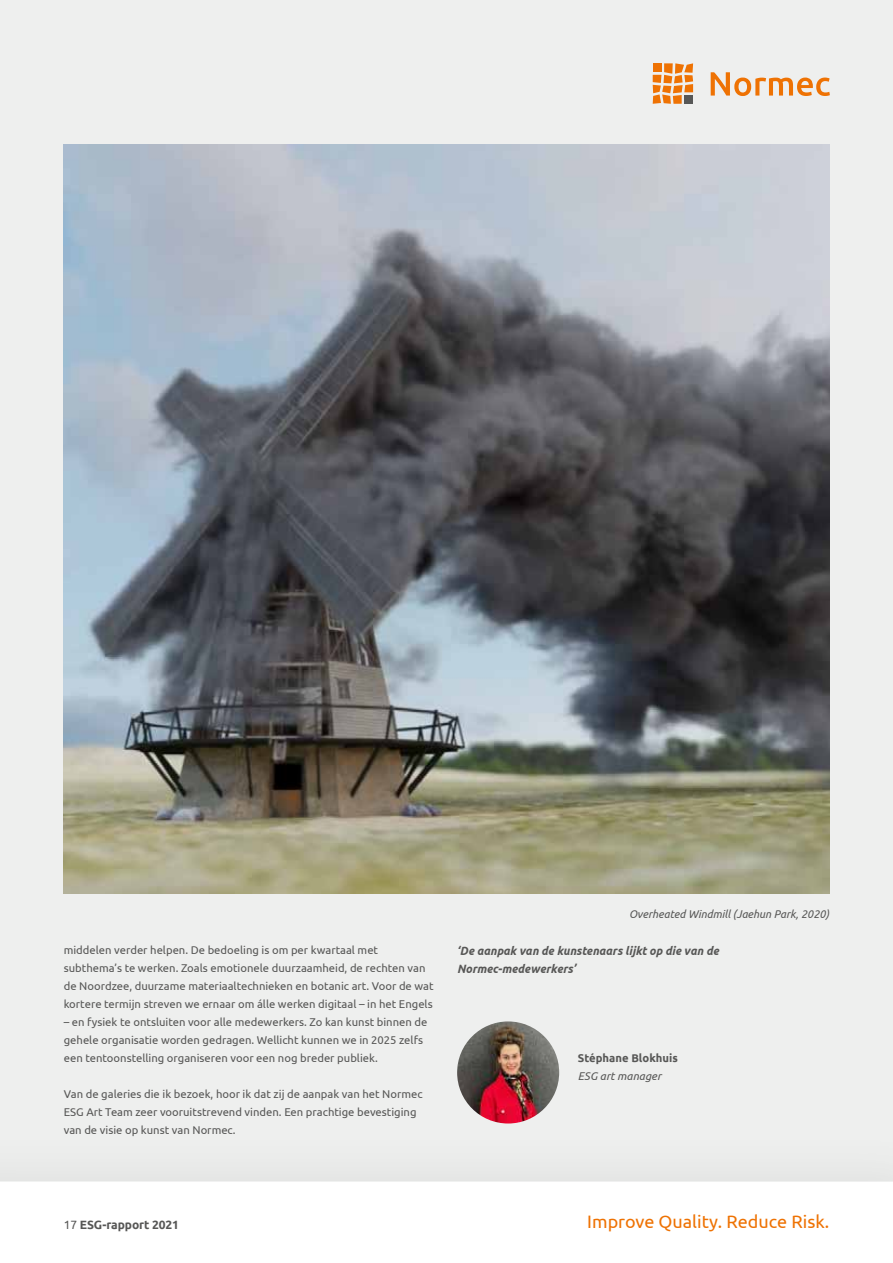
<style>
.page{position:relative;width:893px;height:1263px;background:#fff}
.page>*{position:absolute;margin:0;border:0;box-sizing:border-box;transform-origin:0 0}
.t1{font:18px "Ubuntu";color:#ee7203}
.t2{font:italic 700 12px/18px "Ubuntu";color:#575756;scale:.95 1}
.t3{font:700 12px "Ubuntu";letter-spacing:-.01em;color:#575756}
.t4{font:11.25px/18px "Ubuntu";color:#575756}
.t5{font:italic 11.25px "Ubuntu";color:#575756}
.t6{font:700 11.25px "Ubuntu";color:#575756}
.s1{font-weight:400}
</style>
<div class="page">
<div style="left:0;top:0;width:893px;height:1257px;background:#eeefee"></div>
<img style="left:64px;top:144px;width:765px;height:749px">
<img style="left:457px;top:1021px;width:102px;height:102px;border-radius:51px">
<div style="left:0;top:1182px;width:893px;height:75px;background:#fff"></div>
<svg style="left:711px;top:72px;width:119px;height:24px"></svg>
<svg style="left:653px;top:63px;width:40px;height:41px"></svg>
<p class="t4" style="left:64px;top:941px;width:371px">middelen verder helpen. De bedoeling is om per kwartaal met subthema’s te werken. Zoals emotionele duurzaamheid, de rechten van de Noordzee, duurzame materiaaltechnieken en botanic art. Voor de wat kortere termijn streven we ernaar om álle werken digitaal – in het Engels</p>
<p class="t4" style="left:64px;top:1013px;width:365px">– en fysiek te ontsluiten voor alle medewerkers. Zo kan kunst binnen de gehele organisatie worden gedragen. Wellicht kunnen we in 2025 zelfs een tentoonstelling organiseren voor een nog breder publiek.</p>
<p class="t4" style="left:64px;top:1085px;width:360px">Van de galeries die ik bezoek, hoor ik dat zij de aanpak van het Normec<br>ESG Art Team zeer vooruitstrevend vinden. Een prachtige bevestiging van de visie op kunst van Normec.</p>
<p class="t5" style="left:629px;top:907px;width:202px">Overheated Windmill (Jaehun Park, 2020)</p>
<p class="t2" style="left:457px;top:941px;width:277px">‘De aanpak van de kunstenaars lijkt op die van de<br>Normec-medewerkers’</p>
<p class="t6" style="left:578px;top:1051px;width:101px">Stéphane Blokhuis</p>
<p class="t5" style="left:578px;top:1069px;width:85px">ESG art manager</p>
<p class="t3" style="left:64px;top:1217px;width:117px"><span class="s1">17</span> ESG-rapport 2021</p>
<h1 class="t1" style="left:587px;top:1211px;width:243px">Improve Quality. Reduce Risk.</h1>
</div>
